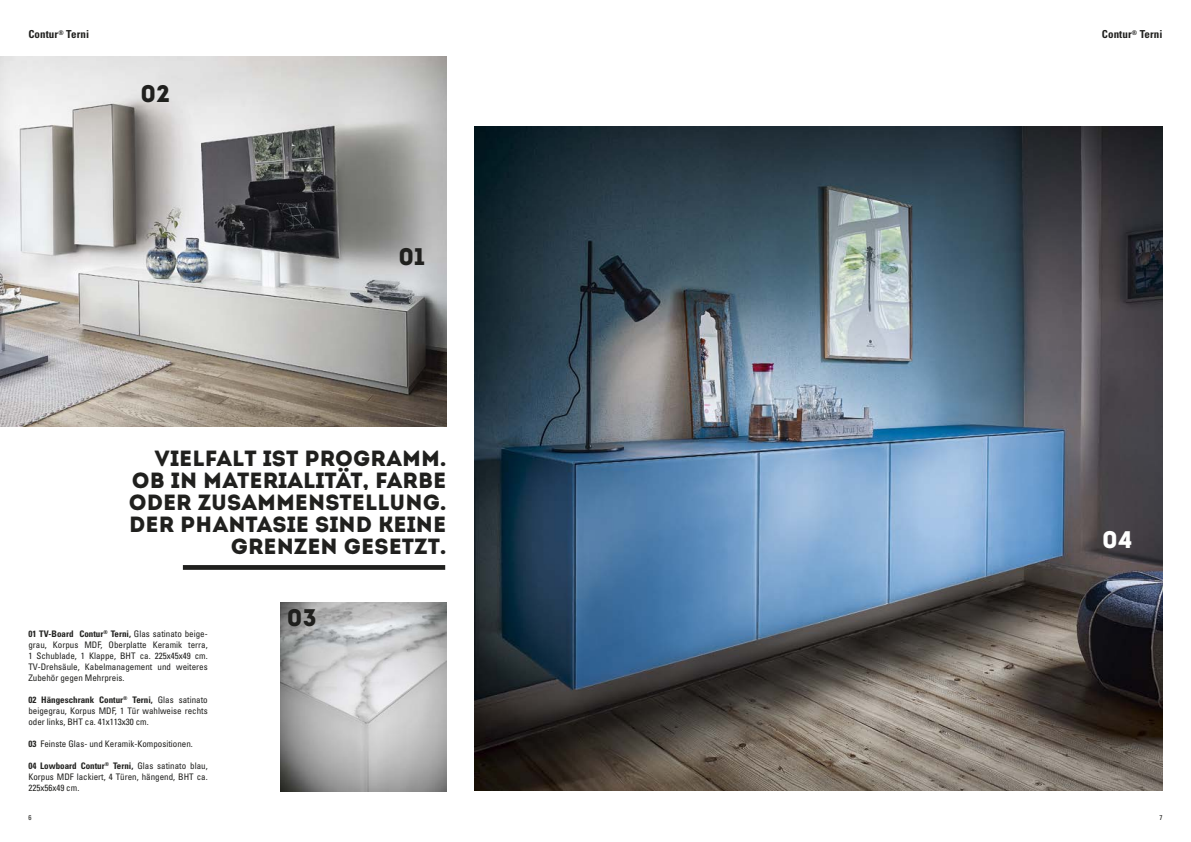
<style>
.page{position:relative;width:1191px;height:842px;background:#fff}
.page>*{position:absolute;margin:0;border:0;box-sizing:border-box;transform-origin:0 0}
.t1{font:24px "Intro";color:#20201e}
.t2{font:24px "Intro";color:#fff}
.t3{font:22px/22px "Intro";color:#20201e;text-align:right}
.t4{font:700 condensed 11px "Univers";letter-spacing:.01em;color:#20201e}
.t5{font:condensed 9px/11px "Univers LT";color:#20201e;text-align:justify}
.t6{font:condensed 7px "Univers";color:#20201e}
.s1{font-weight:700}
</style>
<div class="page">
<img style="left:0;top:57px;width:446px;height:370px">
<img style="left:475px;top:126px;width:687px;height:665px">
<img style="left:280px;top:602px;width:166px;height:189px">
<div style="left:183px;top:565px;width:262px;height:5px;background:#20201e"></div>
<p class="t4" style="left:28px;top:28px;width:62px">Contur<sup>®</sup> Terni</p>
<h1 class="t1" style="left:140px;top:80px;width:31px">02</h1>
<h1 class="t1" style="left:398px;top:243px;width:28px">01</h1>
<h2 class="t3" style="left:129px;top:448px;width:319px">VIELFALT IST PROGRAMM.<br>OB IN MATERIALITÄT, FARBE<br>ODER ZUSAMMENSTELLUNG.<br>DER PHANTASIE SIND KEINE<br>GRENZEN GESETZT.</h2>
<h1 class="t1" style="left:286px;top:603px;width:31px">03</h1>
<p class="t5" style="left:28px;top:628px;width:181px"><span class="s1">01 TV-Board Contur</span><sup>®</sup> <span class="s1">Terni,</span> Glas satinato beige&shy;grau, Korpus MDF, Oberplatte Keramik terra, 1 Schublade, 1 Klappe, BHT ca. 225x45x49 cm.<br>TV-Drehsäule, Kabelmanagement und weiteres Zubehör gegen Mehrpreis.</p>
<p class="t5" style="left:28px;top:694px;width:181px"><span class="s1">02 Hängeschrank Contur</span><sup>®</sup> <span class="s1">Terni,</span> Glas satinato beigegrau, Korpus MDF, 1 Tür wahlweise rechts oder links, BHT ca. 41x113x30 cm.</p>
<p class="t5" style="left:28px;top:738px;width:166px"><span class="s1">03</span> Feinste Glas- und Keramik-Kompositionen.</p>
<p class="t5" style="left:28px;top:760px;width:181px"><span class="s1">04 Lowboard Contur</span><sup>®</sup> <span class="s1">Terni,</span> Glas satinato blau, Korpus MDF lackiert, 4 Türen, hängend, BHT ca.<br>225x56x49 cm.</p>
<p class="t4" style="left:1101px;top:28px;width:62px">Contur<sup>®</sup> Terni</p>
<h1 class="t2" style="left:1102px;top:525px;width:32px">04</h1>
<p class="t6" style="left:28px;top:812px;width:5px">6</p>
<p class="t6" style="left:1159px;top:812px;width:5px">7</p>
</div>
